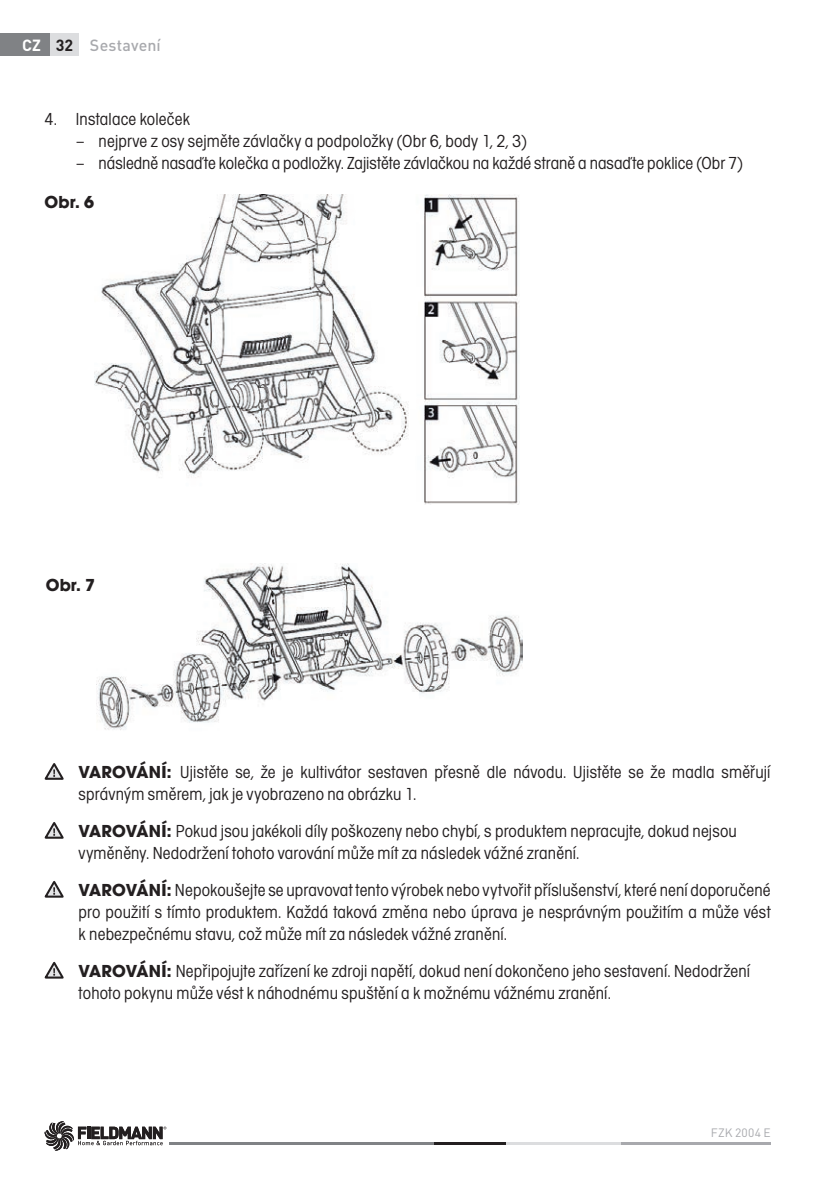
<style>
.page{position:relative;width:839px;height:1191px;background:#fff}
.page>*{position:absolute;margin:0;border:0;box-sizing:border-box;transform-origin:0 0}
.t1{font:18px/22px "Avant Gar Got Itc TOT Boo Con";letter-spacing:.01em;color:#231f20}
.t2{font:700 18px "Avant Gar Got Itc TOT";letter-spacing:.01em;color:#231f20}
.t3{font:500 16px "DIN Pro";letter-spacing:.015em;color:#a8a9ad}
.t4{font:700 16px "DIN Pro";color:#fff}
.t5{font:12px "DIN Pro";letter-spacing:.025em;color:#a8a9ad}
.s1{color:#231f20}
.s2{font-family:"Avant Gar Got Itc TOT";font-weight:700}
</style>
<div class="page">
<hr style="left:620px;top:1142px;width:150px;height:2px;background:#a8a9ad">
<hr style="left:505px;top:1142px;width:116px;height:2px;background:#dcdddf">
<hr style="left:169px;top:1142px;width:265px;height:2px;background:#808285">
<hr style="left:434px;top:1142px;width:71px;height:2px;background:#231f20">
<svg style="left:45px;top:1121px;width:121px;height:29px"></svg>
<img style="left:95px;top:194px;width:425px;height:311px">
<img style="left:97px;top:563px;width:425px;height:167px">
<div style="left:45px;top:196px;width:86px;height:26px;background:#fff"></div>
<div style="left:46px;top:579px;width:86px;height:26px;background:#fff"></div>
<svg style="left:45px;top:763px;width:19px;height:16px"></svg>
<svg style="left:45px;top:822px;width:19px;height:16px"></svg>
<svg style="left:45px;top:880px;width:19px;height:17px"></svg>
<svg style="left:45px;top:961px;width:19px;height:17px"></svg>
<div style="left:0;top:33px;width:50px;height:23px;background:#808285"></div>
<div style="left:50px;top:33px;width:29px;height:23px;background:#dcdddf"></div>
<p class="t4" style="left:22px;top:34px;width:53px">CZ <span class="s1">32</span></p>
<p class="t3" style="left:90px;top:34px;width:72px">Sestavení</p>
<p class="t1" style="left:45px;top:108px;width:147px">4. Instalace koleček</p>
<p class="t1" style="left:76px;top:130px;width:452px">– nejprve z osy sejměte závlačky a podpoložky (Obr 6, body 1, 2, 3)</p>
<p class="t1" style="left:76px;top:152px;width:668px">– následně nasaďte kolečka a podložky. Zajistěte závlačkou na každé straně a nasaďte poklice (Obr 7)</p>
<p class="t2" style="left:45px;top:191px;width:51px">Obr. 6</p>
<p class="t2" style="left:46px;top:574px;width:51px">Obr. 7</p>
<p class="t1" style="left:79px;top:761px;width:693px"><span class="s2">VAROVÁNÍ:</span> Ujistěte se, že je kultivátor sestaven přesně dle návodu. Ujistěte se že madla směřují správným směrem, jak je vyobrazeno na obrázku 1.</p>
<p class="t1" style="left:79px;top:819px;width:660px"><span class="s2">VAROVÁNÍ:</span> Pokud jsou jakékoli díly poškozeny nebo chybí, s produktem nepracujte, dokud nejsou vyměněny. Nedodržení tohoto varování může mít za následek vážné zranění.</p>
<p class="t1" style="left:79px;top:878px;width:693px;text-align:justify"><span class="s2">VAROVÁNÍ:</span> Nepokoušejte se upravovat tento výrobek nebo vytvořit příslušenství, které není doporučené pro použití s tímto produktem. Každá taková změna nebo úprava je nesprávným použitím a může vést k nebezpečnému stavu, což může mít za následek vážné zranění.</p>
<p class="t1" style="left:79px;top:959px;width:673px"><span class="s2">VAROVÁNÍ:</span> Nepřipojujte zařízení ke zdroji napětí, dokud není dokončeno jeho sestavení. Nedodržení tohoto pokynu může vést k náhodnému spuštění a k možnému vážnému zranění.</p>
<p class="t5" style="left:711px;top:1122px;width:61px">FZK 2004 E</p>
</div>
